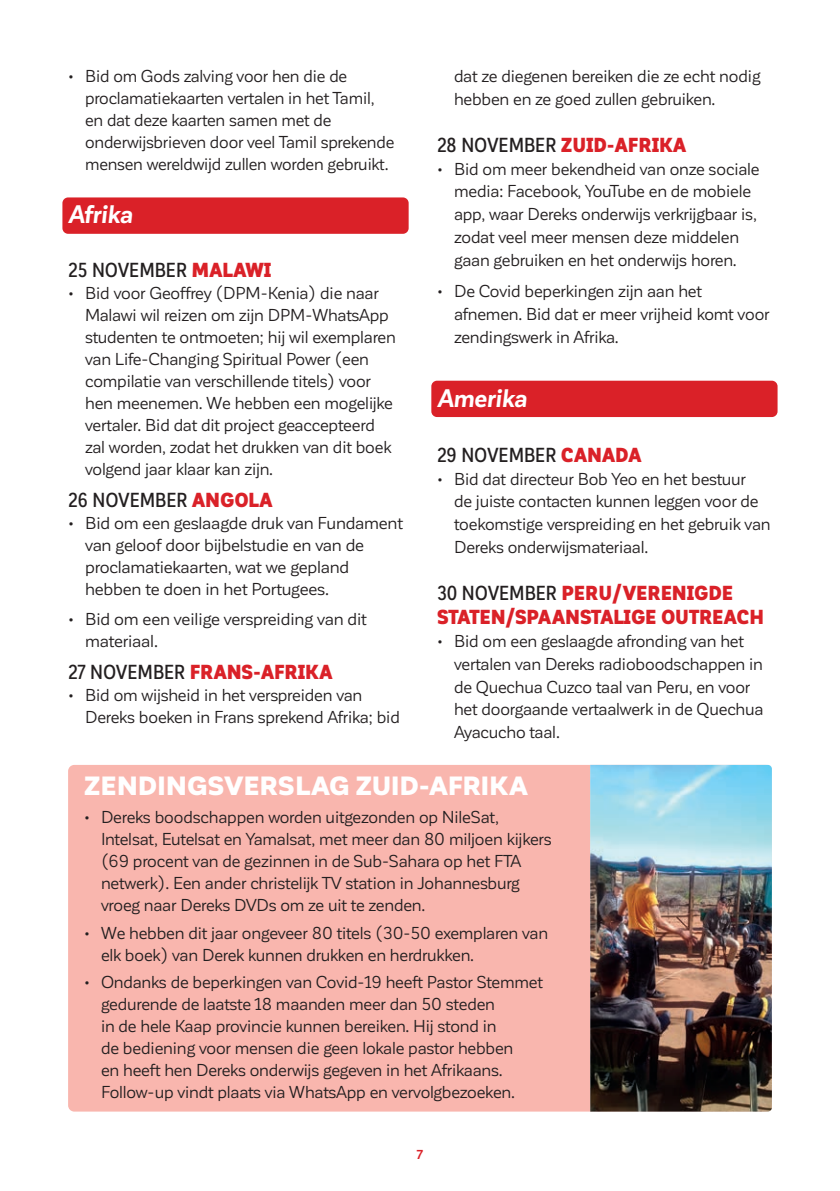
<style>
.page{position:relative;width:840px;height:1191px;background:#fff}
.page>*{position:absolute;margin:0;border:0;box-sizing:border-box;transform-origin:0 0}
.bullet{font:900 26px "Corporative Sans";letter-spacing:-.005em;color:#fff}
.region{font:italic 700 25px "Corporative Sans";letter-spacing:-.01em;color:#fff}
.t1{font:900 20px/23.8px "Corporative Sans Alt Cnd";letter-spacing:-.005em;color:#da2128}
.t2{font:500 20px "Corporative Sans Alt Cnd";color:#231f20}
.bullet-2{font:17px/22px "Corporative Sans";letter-spacing:-.01em;color:#231f20}
.t3{font:700 12.8px "Corporative Sans";color:#da2128}
.s1{font-weight:900;color:#da2128}
.s2{font-weight:500;color:#231f20}
</style>
<div class="page">
<div style="left:68px;top:765px;width:703px;height:346px;background:#f9b6ae;border-radius:6px"></div>
<div style="left:62px;top:197px;width:346px;height:37px;background:#da2128;border-radius:6px"></div>
<div style="left:431px;top:381px;width:346px;height:36px;background:#da2128;border-radius:6px"></div>
<img style="left:590px;top:765px;width:181px;height:346px">
<p class="bullet-2" style="left:85px;top:65px;width:310px;text-indent:-17px">• Bid om Gods zalving voor hen die de proclamatiekaarten vertalen in het Tamil, en dat deze kaarten samen met de onderwijsbrieven door veel Tamil sprekende mensen wereldwijd zullen worden gebruikt.</p>
<p class="region" style="left:68px;top:201px;width:66px">Afrika</p>
<p class="t2" style="left:68px;top:259px;width:205px">25 NOVEMBER <span class="s1">MALAWI</span></p>
<p class="bullet-2" style="left:85px;top:282px;width:312px;text-indent:-17px">• Bid voor Geoffrey (DPM-Kenia) die naar Malawi wil reizen om zijn DPM-WhatsApp studenten te ontmoeten; hij wil exemplaren van Life-Changing Spiritual Power (een compilatie van verschillende titels) voor hen meenemen. We hebben een mogelijke vertaler. Bid dat dit project geaccepteerd zal worden, zodat het drukken van dit boek volgend jaar klaar kan zijn.</p>
<p class="t2" style="left:68px;top:489px;width:206px">26 NOVEMBER <span class="s1">ANGOLA</span></p>
<p class="bullet-2" style="left:85px;top:512px;width:319px;text-indent:-17px">• Bid om een geslaagde druk van Fundament van geloof door bijbelstudie en van de proclamatiekaarten, wat we gepland hebben te doen in het Portugees.</p>
<p class="bullet-2" style="left:85px;top:608px;width:283px;text-indent:-17px">• Bid om een veilige verspreiding van dit materiaal.</p>
<p class="t1" style="left:68px;top:660px;width:266px"><span class="s2">27 NOVEMBER</span> FRANS-AFRIKA</p>
<p class="bullet-2" style="left:85px;top:684px;width:316px;text-indent:-17px">• Bid om wijsheid in het verspreiden van<br>Dereks boeken in Frans sprekend Afrika; bid</p>
<p class="bullet-2" style="left:454px;top:65px;width:308px;line-height:22.8px">dat ze diegenen bereiken die ze echt nodig hebben en ze goed zullen gebruiken.</p>
<p class="t1" style="left:437px;top:133px;width:251px"><span class="s2">28 NOVEMBER</span> ZUID-AFRIKA</p>
<p class="bullet-2" style="left:454px;top:157px;width:307px;line-height:22.8px;text-indent:-17px">• Bid om meer bekendheid van onze sociale media: Facebook, YouTube en de mobiele app, waar Dereks onderwijs verkrijgbaar is, zodat veel meer mensen deze middelen gaan gebruiken en het onderwijs horen.</p>
<p class="bullet-2" style="left:454px;top:280px;width:317px;line-height:22.8px;text-indent:-17px">• De Covid beperkingen zijn aan het afnemen. Bid dat er meer vrijheid komt voor zendingswerk in Afrika.</p>
<p class="region" style="left:437px;top:384px;width:91px">Amerika</p>
<p class="t2" style="left:437px;top:444px;width:206px">29 NOVEMBER <span class="s1">CANADA</span></p>
<p class="bullet-2" style="left:454px;top:467px;width:318px;line-height:22.8px;text-indent:-17px">• Bid dat directeur Bob Yeo en het bestuur<br>de juiste contacten kunnen leggen voor de toekomstige verspreiding en het gebruik van Dereks onderwijsmateriaal.</p>
<p class="t1" style="left:437px;top:581px;width:328px"><span class="s2">30 NOVEMBER</span> PERU/VERENIGDE<br>STATEN/SPAANSTALIGE OUTREACH</p>
<p class="bullet-2" style="left:454px;top:629px;width:311px;line-height:22.8px;text-indent:-17px">• Bid om een geslaagde afronding van het vertalen van Dereks radioboodschappen in de Quechua Cuzco taal van Peru, en voor het doorgaande vertaalwerk in de Quechua Ayacucho taal.</p>
<p class="bullet" style="left:84px;top:771px;width:445px">ZENDINGSVERSLAG ZUID-AFRIKA</p>
<p class="bullet-2" style="left:101px;top:806px;width:452px;text-indent:-17px">• Dereks boodschappen worden uitgezonden op NileSat, Intelsat, Eutelsat en Yamalsat, met meer dan 80 miljoen kijkers (69 procent van de gezinnen in de Sub-Sahara op het FTA netwerk). Een ander christelijk TV station in Johannesburg vroeg naar Dereks DVDs om ze uit te zenden.</p>
<p class="bullet-2" style="left:101px;top:921px;width:448px;text-indent:-17px">• We hebben dit jaar ongeveer 80 titels (30-50 exemplaren van elk boek) van Derek kunnen drukken en herdrukken.</p>
<p class="bullet-2" style="left:101px;top:971px;width:443px;text-indent:-17px">• Ondanks de beperkingen van Covid-19 heeft Pastor Stemmet gedurende de laatste 18 maanden meer dan 50 steden<br>in de hele Kaap provincie kunnen bereiken. Hij stond in<br>de bediening voor mensen die geen lokale pastor hebben<br>en heeft hen Dereks onderwijs gegeven in het Afrikaans.<br>Follow-up vindt plaats via WhatsApp en vervolgbezoeken.</p>
<p class="t3" style="left:417px;top:1147px;width:7px">7</p>
</div>
